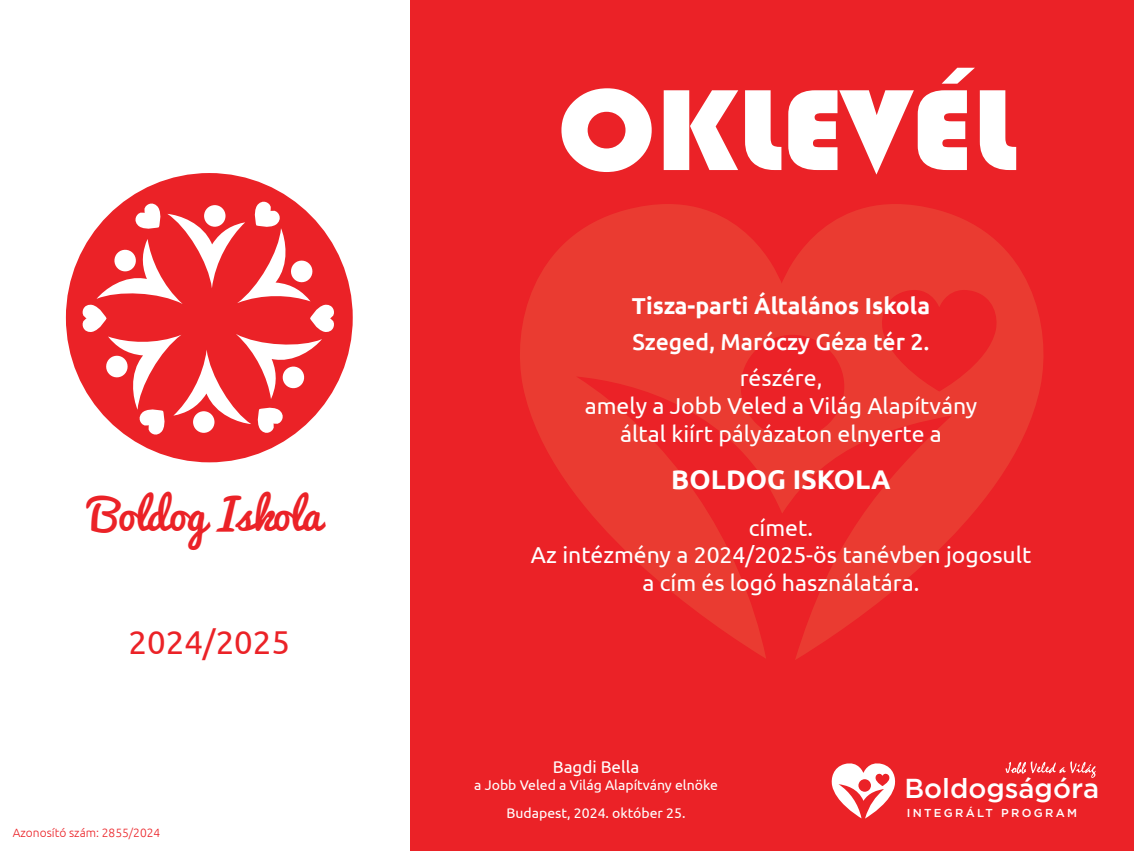
<style>
.page{position:relative;width:1134px;height:851px;background:#fff}
.page>*{position:absolute;margin:0;border:0;box-sizing:border-box;transform-origin:0 0}
.t1{font:42px "Pacifico";color:#eb2227}
.t2{font:33px "Ubuntu";color:#eb2227}
.t3{font:500 27.4px "Gotham";color:#fff}
.t4{font:700 27px "Ubuntu";color:#fff}
.t5{font:23px/27.6px "Ubuntu";color:#fff;text-align:center}
.t6{font:700 23px "Ubuntu";color:#fff}
.t7{font:500 23px "Ubuntu";color:#fff}
.t8{font:17px "Ubuntu";color:#fff}
.t9{font:14px/28px "Ubuntu";color:#fff;text-align:center}
.t10{font:300 12px "Ubuntu";color:#eb2227}
.t11{font:500 11.5px "Gotham";letter-spacing:.2em;color:#fff}
</style>
<div class="page">
<div style="left:411px;top:0;width:723px;height:850px;background:#eb2227"></div>
<svg style="left:520px;top:204px;width:524px;height:456px;fill:#ea3b31"></svg>
<div style="left:66px;top:173px;width:287px;height:289px;background:#eb2227;border-radius:50%"></div>
<svg style="left:81px;top:200px;width:254px;height:236px"></svg>
<svg style="left:561px;top:88px;width:91px;height:84px"></svg>
<svg style="left:664px;top:90px;width:74px;height:80px"></svg>
<svg style="left:745px;top:90px;width:36px;height:80px"></svg>
<svg style="left:788px;top:68px;width:228px;height:106px"></svg>
<svg style="left:1006px;top:761px;width:90px;height:16px"></svg>
<svg style="left:831px;top:763px;width:65px;height:55px"></svg>
<h1 class="t1" style="left:89px;top:477px;width:234px">Boldog Iskola</h1>
<h2 class="t2" style="left:129px;top:622px;width:163px">2024/2025</h2>
<p class="t10" style="left:13px;top:825px;width:149px">Azonosító szám: 2855/2024</p>
<p class="t6" style="left:632px;top:292px;width:300px">Tisza-parti Általános Iskola</p>
<p class="t7" style="left:632px;top:327px;width:299px">Szeged, Maróczy Géza tér 2.</p>
<p class="t5" style="left:585px;top:363px;width:394px">részére,<br>amely a Jobb Veled a Világ Alapítvány által kiírt pályázaton elnyerte a</p>
<p class="t4" style="left:671px;top:462px;width:221px">BOLDOG ISKOLA</p>
<p class="t5" style="left:531px;top:513px;width:502px">címet.<br>Az intézmény a 2024/2025-ös tanévben jogosult a cím és logó használatára.</p>
<p class="t8" style="left:553px;top:757px;width:88px">Bagdi Bella</p>
<p class="t9" style="left:474px;top:770px;width:245px">a Jobb Veled a Világ Alapítvány elnöke<br>Budapest, 2024. október 25.</p>
<p class="t3" style="left:904px;top:770px;width:196px">Boldogságóra</p>
<p class="t11" style="left:907px;top:805px;width:172px">INTEGRÁLT PROGRAM</p>
</div>
